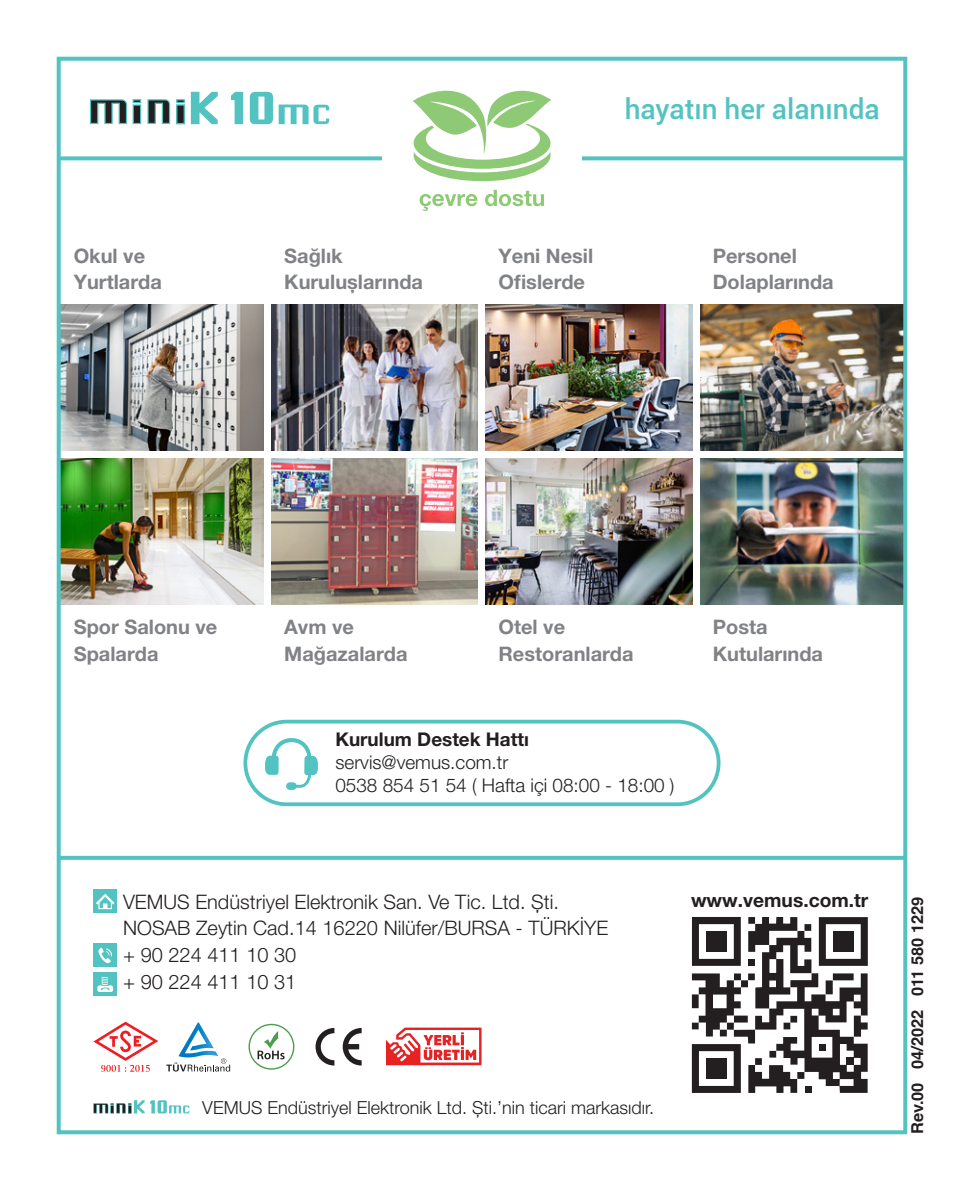
<style>
.page{position:relative;width:964px;height:1191px;background:#fff}
.page>*{position:absolute;margin:0;border:0;box-sizing:border-box;transform-origin:0 0}
.t1{font:500 28px "Roboto";color:#53c3c2}
.Düz_Metin{font:700 20px "Helvetica Neue LT Pro";color:#808285}
.t2{font:300 20px "Helvetica Neue LT Pro";color:#231f20}
.t3{font:700 19.2px "Helvetica Neue LT Pro";color:#231f20}
.t4{font:300 18.8px "Helvetica Neue LT Pro";color:#231f20}
.t5{font:700 18.8px "Helvetica Neue LT Pro";color:#231f20}
.t6{font:300 18px "Helvetica Neue LT Pro";color:#231f20}
.t7{font:700 16.4px "Helvetica";color:#231f20}
</style>
<div class="page">
<svg style="left:90px;top:99px;width:37px;height:25px"></svg>
<div style="left:133px;top:104px;width:8px;height:20px;background:#448e8d"></div>
<div style="left:134px;top:106px;width:6px;height:17px;background:#231f20"></div>
<svg style="left:133px;top:99px;width:8px;height:4px"></svg>
<svg style="left:147px;top:99px;width:23px;height:25px"></svg>
<svg style="left:176px;top:104px;width:9px;height:20px"></svg>
<div style="left:177px;top:106px;width:7px;height:17px;background:#231f20"></div>
<svg style="left:176px;top:99px;width:9px;height:4px"></svg>
<svg style="left:231px;top:92px;width:12px;height:32px"></svg>
<svg style="left:250px;top:92px;width:23px;height:32px"></svg>
<svg style="left:191px;top:92px;width:27px;height:32px"></svg>
<svg style="left:279px;top:105px;width:50px;height:19px"></svg>
<svg style="left:93px;top:1100px;width:96px;height:13px"></svg>
<img style="left:62px;top:305px;width:202px;height:145px">
<img style="left:271px;top:305px;width:207px;height:145px">
<img style="left:486px;top:305px;width:206px;height:145px">
<img style="left:700px;top:305px;width:202px;height:145px">
<img style="left:62px;top:458px;width:202px;height:146px">
<img style="left:271px;top:458px;width:207px;height:146px">
<img style="left:486px;top:458px;width:206px;height:146px">
<img style="left:700px;top:458px;width:202px;height:146px">
<svg style="left:62px;top:156px;width:840px;height:4px;background:#62c8c7"></svg>
<svg style="left:62px;top:856px;width:840px;height:4px;background:#59c5c4"></svg>
<div style="left:93px;top:943px;width:24px;height:24px;background:#53c3c2"></div>
<div style="left:93px;top:889px;width:24px;height:24px;background:#53c3c2"></div>
<div style="left:93px;top:972px;width:24px;height:24px;background:#53c3c2"></div>
<svg style="left:98px;top:947px;width:14px;height:16px"></svg>
<svg style="left:96px;top:893px;width:18px;height:16px"></svg>
<div style="left:97px;top:985px;width:16px;height:7px;background:#fff;border-radius:2px"></div>
<div style="left:101px;top:976px;width:7px;height:9px;border:1px solid #53c3c2"></div>
<svg style="left:100px;top:977px;width:10px;height:13px"></svg>
<div style="left:243px;top:719px;width:477px;height:87px;border:4px solid #53c3c2;border-radius:41px"></div>
<svg style="left:265px;top:738px;width:53px;height:51px"></svg>
<div style="left:57px;top:57px;width:850px;height:1077px;border:4px solid #53c3c2"></div>
<svg style="left:386px;top:1027px;width:95px;height:38px"></svg>
<svg style="left:315px;top:1028px;width:19px;height:37px"></svg>
<svg style="left:343px;top:1028px;width:19px;height:37px"></svg>
<svg style="left:248px;top:1023px;width:46px;height:46px"></svg>
<svg style="left:93px;top:1021px;width:65px;height:50px"></svg>
<svg style="left:166px;top:1022px;width:64px;height:49px"></svg>
<div style="left:382px;top:147px;width:200px;height:22px;background:#fff"></div>
<svg style="left:413px;top:90px;width:138px;height:91px"></svg>
<svg style="left:420px;top:194px;width:58px;height:17px"></svg>
<svg style="left:485px;top:190px;width:59px;height:16px"></svg>
<svg style="left:692px;top:917px;width:176px;height:176px"></svg>
<div style="left:847px;top:1057px;width:7px;height:8px;background:#231f20"></div>
<div style="left:706px;top:1058px;width:21px;height:20px;background:#231f20"></div>
<div style="left:833px;top:931px;width:20px;height:20px;background:#231f20"></div>
<div style="left:706px;top:931px;width:20px;height:20px;background:#231f20"></div>
<p class="Düz_Metin" style="left:74px;top:243px;width:73px">Okul ve</p>
<p class="Düz_Metin" style="left:74px;top:270px;width:90px">Yurtlarda</p>
<p class="Düz_Metin" style="left:284px;top:243px;width:60px">Sağlık</p>
<p class="Düz_Metin" style="left:284px;top:270px;width:140px">Kuruluşlarında</p>
<p class="t1" style="left:625px;top:89px;width:257px">hayatın her alanında</p>
<p class="Düz_Metin" style="left:498px;top:243px;width:96px">Yeni Nesil</p>
<p class="Düz_Metin" style="left:498px;top:270px;width:88px">Ofislerde</p>
<p class="Düz_Metin" style="left:713px;top:243px;width:85px">Personel</p>
<p class="Düz_Metin" style="left:713px;top:270px;width:122px">Dolaplarında</p>
<p class="Düz_Metin" style="left:74px;top:614px;width:145px">Spor Salonu ve</p>
<p class="Düz_Metin" style="left:74px;top:641px;width:86px">Spalarda</p>
<p class="Düz_Metin" style="left:284px;top:614px;width:71px">Avm ve</p>
<p class="Düz_Metin" style="left:284px;top:641px;width:125px">Mağazalarda</p>
<p class="Düz_Metin" style="left:498px;top:614px;width:68px">Otel ve</p>
<p class="Düz_Metin" style="left:498px;top:641px;width:137px">Restoranlarda</p>
<p class="t5" style="left:335px;top:728px;width:195px">Kurulum Destek Hattı</p>
<p class="t4" style="left:335px;top:751px;width:174px">servis@vemus.com.tr</p>
<p class="t4" style="left:335px;top:773px;width:341px">0538 854 51 54 ( Hafta içi 08:00 - 18:00 )</p>
<p class="Düz_Metin" style="left:713px;top:614px;width:56px">Posta</p>
<p class="Düz_Metin" style="left:713px;top:641px;width:112px">Kutularında</p>
<p class="t2" style="left:123px;top:889px;width:437px">VEMUS Endüstriyel Elektronik San. Ve Tic. Ltd. Şti.</p>
<p class="t2" style="left:123px;top:916px;width:486px">NOSAB Zeytin Cad.14 16220 Nilüfer/BURSA - TÜRKİYE</p>
<p class="t2" style="left:123px;top:942px;width:175px">+ 90 224 411 10 30</p>
<p class="t2" style="left:123px;top:969px;width:175px">+ 90 224 411 10 31</p>
<p class="t3" style="left:691px;top:888px;width:179px">www.vemus.com.tr</p>
<p class="t6" style="left:202px;top:1096px;width:453px">VEMUS Endüstriyel Elektronik Ltd. Şti.’nin ticari markasıdır.</p>
<p class="t7" style="left:907px;top:1134px;width:239px;rotate:-90deg">Rev.00 04/2022 011 580 1229</p>
</div>
